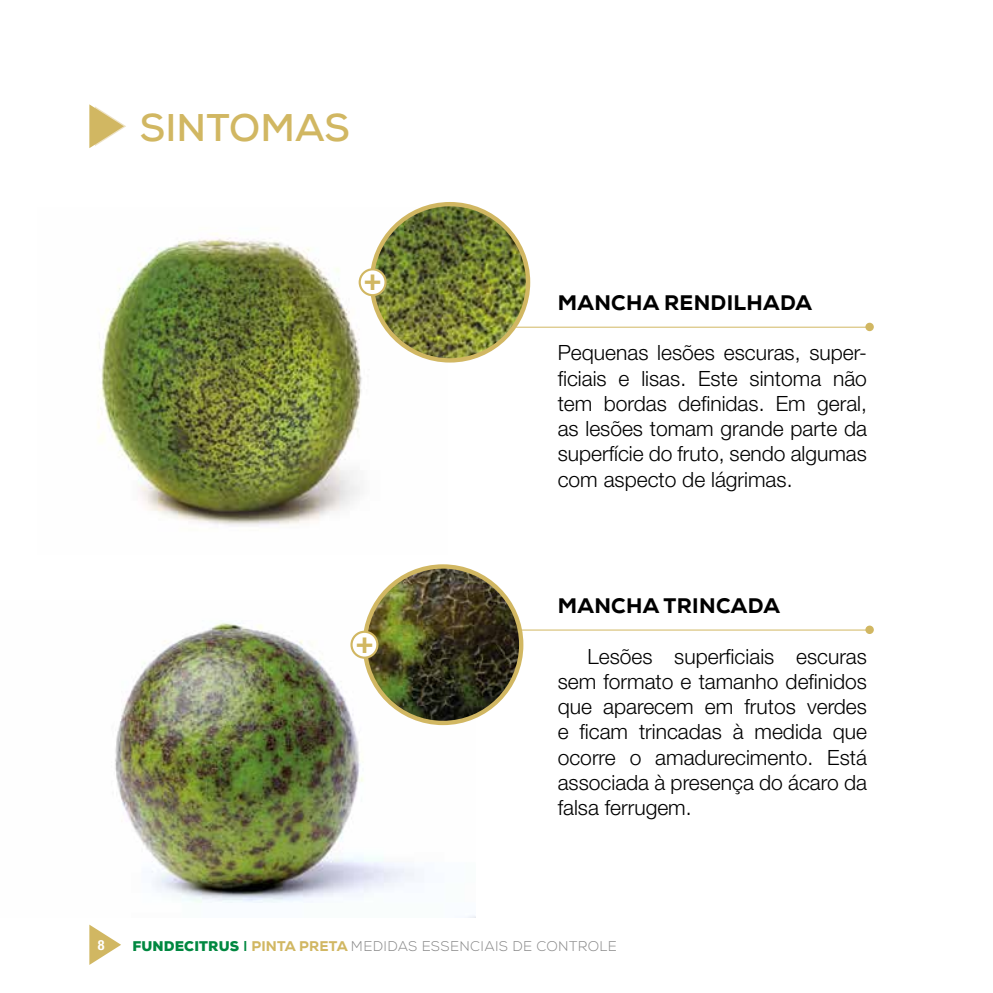
<style>
.page{position:relative;width:993px;height:993px;background:#fff}
.page>*{position:absolute;margin:0;border:0;box-sizing:border-box;transform-origin:0 0}
.t1{font:700 38.5px "Nexa";letter-spacing:.005em;color:#d1b762}
.t2{font:900 26.07px "Swiss 721 BT";color:#d1b762}
.t3{font:300 21px/25.2px "Helvetica Neue LT Std";color:#000;text-align:justify}
.t4{font:800 21px "Nexa";letter-spacing:.015em;color:#000}
.t5{font:300 14px "Nexa";letter-spacing:.025em;color:#878787}
.t6{font:700 condensed 14px "Helvetica Neue LT Std";color:#fff}
.s1{font-weight:900;color:#008840}
.s2{font-family:"Helvetica Neue LT Std";font-weight:500;color:#008840}
.s3{font-weight:800;color:#d1b762}
</style>
<div class="page">
<svg style="left:89px;top:924px;width:32px;height:40px"></svg>
<img style="left:115px;top:600px;width:360px;height:316px">
<img style="left:98px;top:208px;width:350px;height:318px">
<svg style="left:89px;top:104px;width:37px;height:44px"></svg>
<hr style="left:500px;top:326px;width:369px;height:1px;background:#d1b762">
<div style="left:865px;top:322px;width:8px;height:9px;background:#d1b762;border-radius:50%"></div>
<hr style="left:500px;top:629px;width:369px;height:1px;background:#d1b762">
<div style="left:865px;top:625px;width:8px;height:8px;background:#d1b762;border-radius:50%"></div>
<img style="left:371px;top:204px;width:157px;height:156px;border-radius:78px">
<div style="left:369px;top:202px;width:161px;height:160px;border:4px solid #d1b762;border-radius:50%"></div>
<div style="left:359px;top:269px;width:26px;height:26px;background:#fff;border-radius:50%"></div>
<div style="left:358px;top:268px;width:28px;height:28px;border:2px solid #d1b762;border-radius:50%"></div>
<img style="left:364px;top:566px;width:157px;height:156px;border-radius:78px">
<div style="left:362px;top:564px;width:161px;height:160px;border:4px solid #d1b762;border-radius:50%"></div>
<div style="left:351px;top:631px;width:26px;height:26px;background:#fff;border-radius:50%"></div>
<div style="left:350px;top:630px;width:28px;height:28px;border:2px solid #d1b762;border-radius:50%"></div>
<h1 class="t1" style="left:140px;top:103px;width:211px">SINTOMAS</h1>
<p class="t2" style="left:362px;top:265px;width:23px">+</p>
<p class="t2" style="left:353px;top:627px;width:23px">+</p>
<p class="t4" style="left:557px;top:289px;width:256px">MANCHA RENDILHADA</p>
<p class="t3" style="left:557px;top:340px;width:311px">Pequenas lesões escuras, super&shy;ficiais e lisas. Este sintoma não tem bordas definidas. Em geral, as lesões tomam grande parte da superfície do fruto, sendo algumas com aspecto de lágrimas.</p>
<p class="t4" style="left:557px;top:592px;width:223px">MANCHA TRINCADA</p>
<p class="t3" style="left:557px;top:643px;width:311px;text-indent:30px">Lesões superficiais escuras sem formato e tamanho definidos que aparecem em frutos verdes e ficam trincadas à medida que ocorre o amadurecimento. Está associada à presença do ácaro da falsa ferrugem.</p>
<p class="t6" style="left:98px;top:936px;width:8px">8</p>
<p class="t5" style="left:132px;top:937px;width:486px"><span class="s1">FUNDECITRUS</span> <span class="s2">I</span> <span class="s3">PINTA PRETA</span> MEDIDAS ESSENCIAIS DE CONTROLE</p>
</div>
